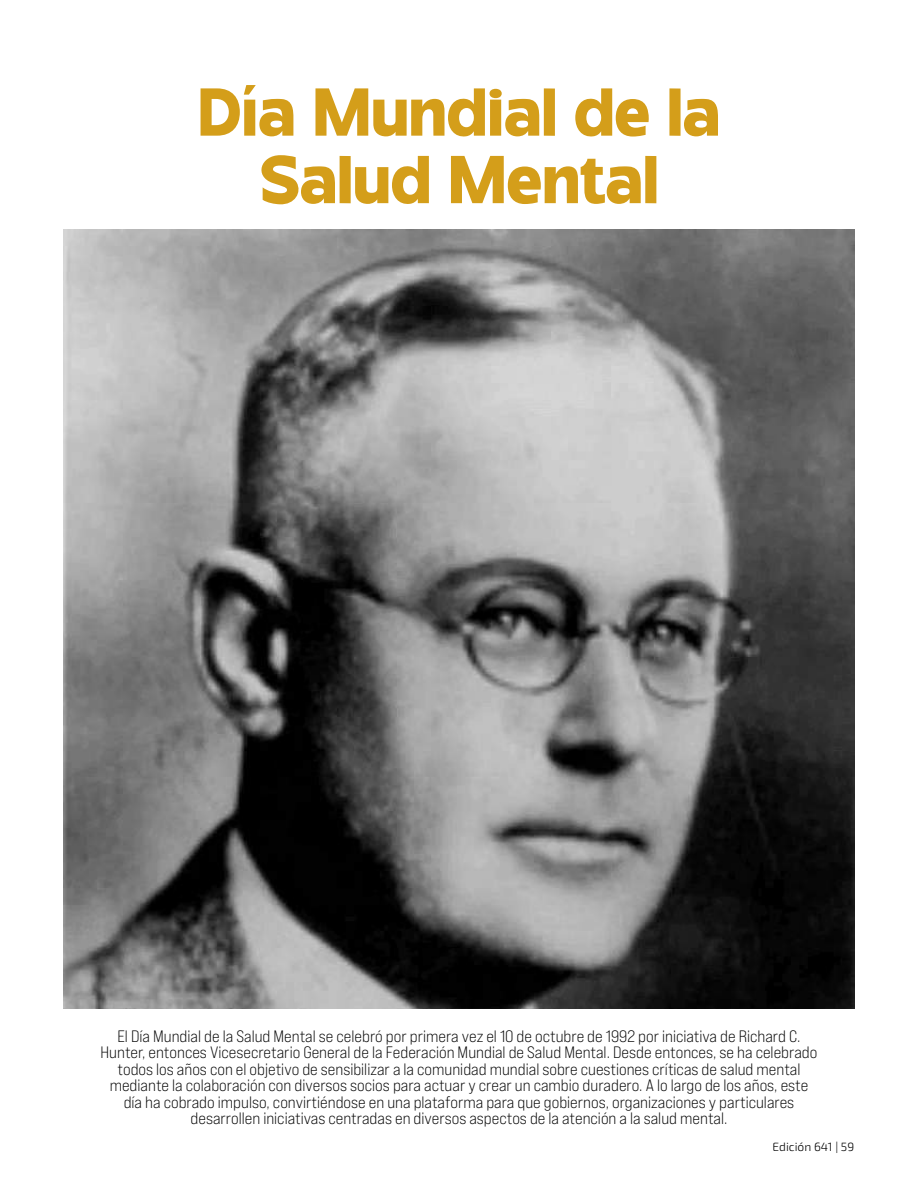
<style>
.page{position:relative;width:918px;height:1188px;background:#fff}
.page>*{position:absolute;margin:0;border:0;box-sizing:border-box;transform-origin:0 0}
.t1{font:800 67.5px/67.5px "Invisible";color:#d49e1a;text-align:center}
.t2{font:expanded 16.5px/16.5px "Bebas Neue Pro";color:#000;text-align:center}
.t3{font:300 12px "Exo 2";color:#000}
</style>
<div class="page">
<img style="left:64px;top:230px;width:790px;height:779px">
<h1 class="t1" style="left:198px;top:78px;width:524px">Día Mundial de la<br>Salud Mental</h1>
<p class="t2" style="left:101px;top:1027px;width:718px">El Día Mundial de la Salud Mental se celebró por primera vez el 10 de octubre de 1992 por iniciativa de Richard C.<br>Hunter, entonces Vicesecretario General de la Federación Mundial de Salud Mental. Desde entonces, se ha celebrado todos los años con el objetivo de sensibilizar a la comunidad mundial sobre cuestiones críticas de salud mental mediante la colaboración con diversos socios para actuar y crear un cambio duradero. A lo largo de los años, este día ha cobrado impulso, convirtiéndose en una plataforma para que gobiernos, organizaciones y particulares desarrollen iniciativas centradas en diversos aspectos de la atención a la salud mental.</p>
<p class="t3" style="left:773px;top:1139px;width:83px">Edición 641 | 59</p>
</div>
